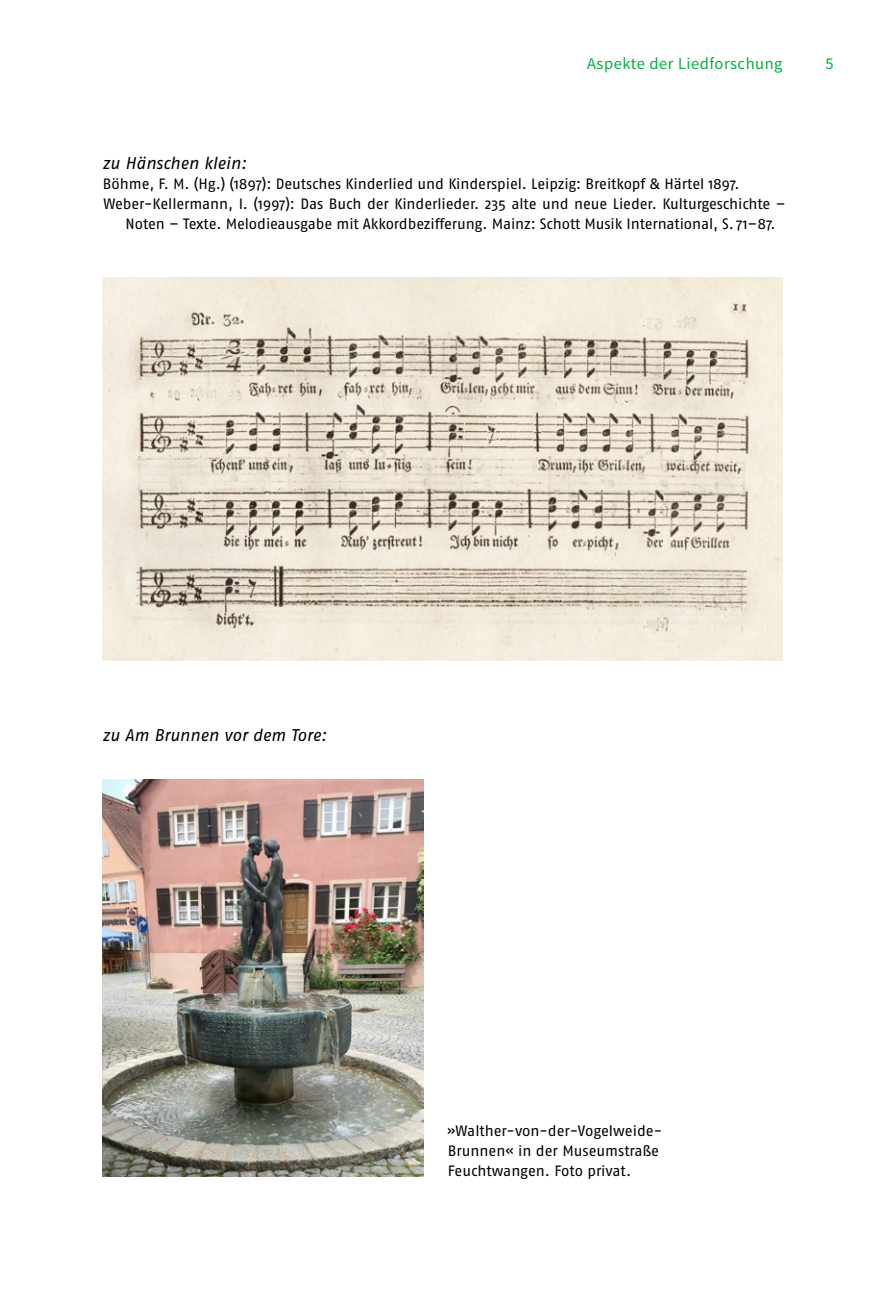
<style>
.page{position:relative;width:879px;height:1316px;background:#fff}
.page>*{position:absolute;margin:0;border:0;box-sizing:border-box;transform-origin:0 0}
.Zwischentitel_2{font:italic 17px "Fago No";letter-spacing:-.005em;color:#000}
.t1{font:16.4px "Source Sans Pro";letter-spacing:.03em;color:#00af41}
.Literatur{font:15px/20px "Fago No";letter-spacing:-.01em;color:#000}
.Bildunterschrift_Tab{font:15px/20px "Fago No";letter-spacing:-.005em;color:#000}
</style>
<div class="page">
<img style="left:102px;top:278px;width:680px;height:382px">
<img style="left:102px;top:779px;width:321px;height:397px">
<p class="t1" style="left:587px;top:53px;width:197px">Aspekte der Liedforschung</p>
<p class="t1" style="left:825px;top:53px;width:10px">5</p>
<p class="Zwischentitel_2" style="left:102px;top:153px;width:146px">zu Hänschen klein:</p>
<p class="Literatur" style="left:103px;top:174px;width:638px">Böhme, F. M. (Hg.) (1897): Deutsches Kinderlied und Kinderspiel. Leipzig: Breitkopf &amp; Härtel 1897.</p>
<p class="Literatur" style="left:126px;top:194px;width:661px;text-indent:-22px">Weber-Kellermann, I. (1997): Das Buch der Kinderlieder. 235 alte und neue Lieder. Kulturgeschichte –<br>Noten – Texte. Melodieausgabe mit Akkordbezifferung. Mainz: Schott Musik International, S. 71–87.</p>
<p class="Zwischentitel_2" style="left:102px;top:725px;width:226px">zu Am Brunnen vor dem Tore:</p>
<p class="Bildunterschrift_Tab" style="left:447px;top:1120px;width:216px">»Walther-von-der-Vogelweide-<br>Brunnen« in der Museumstraße<br>Feuchtwangen. Foto privat.</p>
</div>
